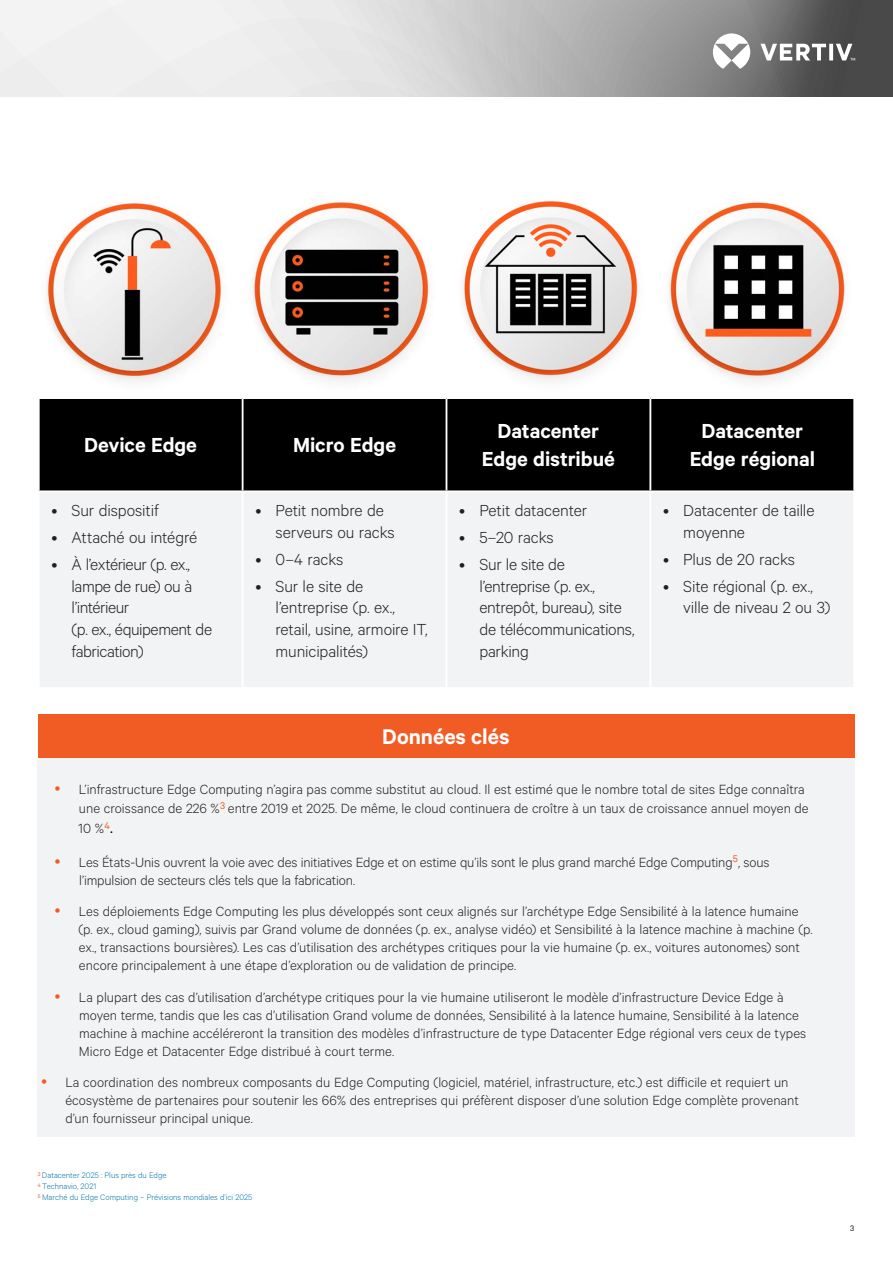
<style>
.page{position:relative;width:893px;height:1263px;background:#fff}
.page>*{position:absolute;margin:0;border:0;box-sizing:border-box;transform-origin:0 0}
.t1{font:600 24px "Calibre";color:#fff}
.t2{font:600 22.8px/27.5px "Calibre";letter-spacing:-.005em;color:#fff;text-align:center}
.t3{font:300 18px/21.6px "Calibre";letter-spacing:-.015em;color:#231f20}
.t4{font:300 15px/18px "Calibre";color:#231f20}
.t5{font:300 9px/10.8px "Calibre";color:#0076a8}
.t6{font:9px "Calibre";color:#231f20}
.s1{font-weight:400;font-size:16.5px;color:#040503}
</style>
<div class="page">
<svg style="left:0;top:0;width:893px;height:96px"></svg>
<svg style="left:713px;top:33px;width:171px;height:36px"></svg>
<div style="left:38px;top:758px;width:817px;height:378px;background:#f2f3f4"></div>
<div style="left:38px;top:714px;width:816px;height:44px;background:#f15b24"></div>
<img style="left:251px;top:198px;width:178px;height:183px">
<img style="left:45px;top:201px;width:178px;height:181px">
<img style="left:463px;top:201px;width:175px;height:180px">
<img style="left:668px;top:202px;width:178px;height:179px">
<div style="left:40px;top:399px;width:813px;height:91px;background:#000"></div>
<div style="left:40px;top:493px;width:813px;height:194px;background:#f2f3f4"></div>
<hr style="left:242px;top:399px;width:2px;height:91px;background:#fff">
<hr style="left:446px;top:399px;width:1px;height:91px;background:#fff">
<hr style="left:649px;top:399px;width:2px;height:91px;background:#fff">
<hr style="left:242px;top:492px;width:2px;height:195px;background:#fff">
<hr style="left:446px;top:492px;width:1px;height:195px;background:#fff">
<hr style="left:649px;top:492px;width:2px;height:195px;background:#fff">
<h2 class="t2" style="left:84px;top:431px;width:114px">Device Edge</h2>
<h2 class="t2" style="left:293px;top:431px;width:105px">Micro Edge</h2>
<p class="t3" style="left:52px;top:499px;width:109px">• Sur dispositif</p>
<p class="t3" style="left:52px;top:526px;width:147px">• Attaché ou intégré</p>
<p class="t3" style="left:72px;top:553px;width:142px;text-indent:-20px">• À l’extérieur (p. ex., lampe de rue) ou à l’intérieur<br>(p. ex., équipement de fabrication)</p>
<p class="t3" style="left:276px;top:499px;width:121px;text-indent:-20px">• Petit nombre de serveurs ou racks</p>
<p class="t3" style="left:255px;top:547px;width:90px">• 0–4 racks</p>
<p class="t3" style="left:276px;top:574px;width:153px;text-indent:-20px">• Sur le site de l’entreprise (p. ex., retail, usine, armoire IT, municipalités)</p>
<h2 class="t2" style="left:482px;top:417px;width:134px">Datacenter<br>Edge distribué</h2>
<h2 class="t2" style="left:690px;top:417px;width:127px">Datacenter<br>Edge régional</h2>
<p class="t3" style="left:459px;top:499px;width:129px">• Petit datacenter</p>
<p class="t3" style="left:459px;top:526px;width:96px">• 5–20 racks</p>
<p class="t3" style="left:479px;top:553px;width:157px;text-indent:-20px">• Sur le site de l’entreprise (p. ex., entrepôt, bureau), site de télécommunications, parking</p>
<p class="t3" style="left:683px;top:499px;width:133px;text-indent:-20px">• Datacenter de taille moyenne</p>
<p class="t3" style="left:663px;top:547px;width:133px">• Plus de 20 racks</p>
<p class="t3" style="left:683px;top:574px;width:148px;text-indent:-20px">• Site régional (p. ex., ville de niveau 2 ou 3)</p>
<h1 class="t1" style="left:382px;top:722px;width:129px">Données clés</h1>
<p class="t4" style="left:78px;top:778px;width:732px;line-height:19.8px">L’infrastructure Edge Computing n’agira pas comme substitut au cloud. Il est estimé que le nombre total de sites Edge connaîtra une croissance de 226 %<sup>3</sup> entre 2019 et 2025. De même, le cloud continuera de croître à un taux de croissance annuel moyen de<br>10 %<sup>4</sup><span class="s1">.</span></p>
<p class="t4" style="left:79px;top:852px;width:692px">Les États-Unis ouvrent la voie avec des initiatives Edge et on estime qu’ils sont le plus grand marché Edge Computing<sup>5</sup>, sous l’impulsion de secteurs clés tels que la fabrication.</p>
<p class="t4" style="left:78px;top:902px;width:736px">Les déploiements Edge Computing les plus développés sont ceux alignés sur l’archétype Edge Sensibilité à la latence humaine (p. ex., cloud gaming), suivis par Grand volume de données (p. ex., analyse vidéo) et Sensibilité à la latence machine à machine (p. ex., transactions boursières). Les cas d’utilisation des archétypes critiques pour la vie humaine (p. ex., voitures autonomes) sont encore principalement à une étape d’exploration ou de validation de principe.</p>
<p class="t4" style="left:79px;top:987px;width:729px">La plupart des cas d’utilisation d’archétype critiques pour la vie humaine utiliseront le modèle d’infrastructure Device Edge à moyen terme, tandis que les cas d’utilisation Grand volume de données, Sensibilité à la latence humaine, Sensibilité à la latence machine à machine accéléreront la transition des modèles d’infrastructure de type Datacenter Edge régional vers ceux de types Micro Edge et Datacenter Edge distribué à court terme.</p>
<p class="t4" style="left:65px;top:1073px;width:735px">La coordination des nombreux composants du Edge Computing (logiciel, matériel, infrastructure, etc.) est difficile et requiert un écosystème de partenaires pour soutenir les 66% des entreprises qui préfèrent disposer d’une solution Edge complète provenant d’un fournisseur principal unique.</p>
<p class="t5" style="left:38px;top:1170px;width:216px"><sup>3</sup> Datacenter 2025 : Plus près du Edge<br><sup>4</sup> Technavio, 2021<br><sup>5</sup> Marché du Edge Computing – Prévisions mondiales d’ici 2025</p>
<p class="t6" style="left:850px;top:1223px;width:6px">3</p>
</div>
